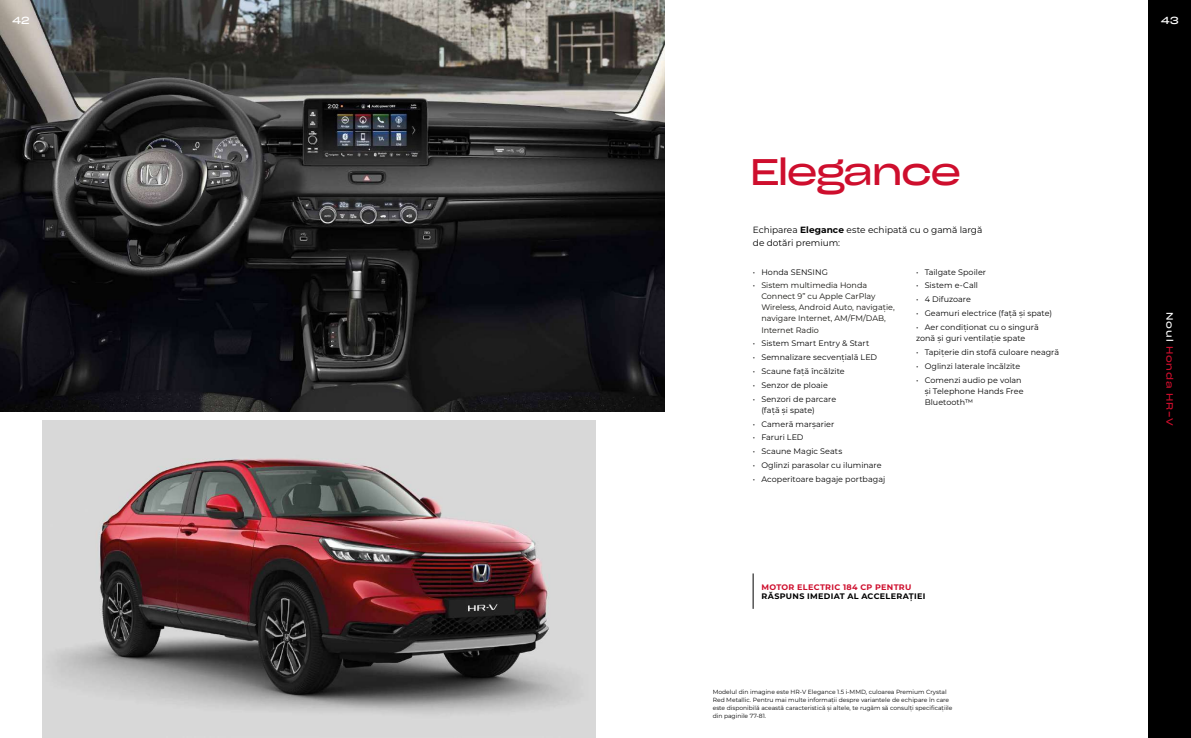
<style>
.page{position:relative;width:1191px;height:738px;background:#fff}
.page>*{position:absolute;margin:0;border:0;box-sizing:border-box;transform-origin:0 0}
.t1{font:36px "Sharp Grotesk Book 25";letter-spacing:-.04em;color:#ce0e2d}
.t2{font:10px "Sharp Grotesk Book 25";color:#fff}
.t3{font:9px/13px "Montserrat";letter-spacing:-.005em;color:#000}
.t4{font:9px "Sharp Grotesk Book 25";letter-spacing:.095em;color:#ce0e2d}
.t5{font:8px/11px "Montserrat";letter-spacing:.005em;color:#000}
.t6{font:8px/11px "Montserrat";color:#12110c}
.t7{font:700 8px "Montserrat";letter-spacing:.04em;color:#000}
.t8{font:700 8px "Montserrat";letter-spacing:.04em;color:#ce0e2d}
.t9{font:6px/8px "Montserrat";color:#000}
.s1{font-weight:700}
.s2{color:#000}
.s3{color:#fff}
</style>
<div class="page">
<img style="left:43px;top:420px;width:552px;height:317px">
<img style="left:0;top:0;width:664px;height:411px">
<hr style="left:753px;top:573px;width:1px;height:35px;background:#000">
<div style="left:1148px;top:0;width:43px;height:737px;background:#000"></div>
<p class="t2" style="left:12px;top:12px;width:19px">42</p>
<h1 class="t1" style="left:749px;top:140px;width:213px">Elegance</h1>
<p class="t3" style="left:753px;top:223px;width:231px">Echiparea <span class="s1">Elegance</span> este echipată cu o gamă largă de dotări premium:</p>
<p class="t5" style="left:753px;top:266px;width:76px">• Honda SENSING</p>
<p class="t6" style="left:761px;top:279px;width:135px;text-indent:-9px"><span class="s2">•</span> Sistem multimedia Honda<br>Connect 9” cu Apple CarPlay<br>Wireless, Android Auto, navigație, navigare Internet, AM/FM/DAB,<br>Internet Radio</p>
<p class="t5" style="left:753px;top:337px;width:118px">• Sistem Smart Entry &amp; Start</p>
<p class="t5" style="left:753px;top:351px;width:126px">• Semnalizare secvențială LED</p>
<p class="t5" style="left:753px;top:365px;width:93px">• Scaune față încălzite</p>
<p class="t5" style="left:753px;top:379px;width:77px">• Senzor de ploaie</p>
<p class="t5" style="left:761px;top:393px;width:76px;text-indent:-9px">• Senzori de parcare (față și spate)</p>
<p class="t5" style="left:753px;top:417px;width:83px">• Cameră marșarier</p>
<p class="t5" style="left:753px;top:431px;width:52px">• Faruri LED</p>
<p class="t5" style="left:753px;top:445px;width:91px">• Scaune Magic Seats</p>
<p class="t5" style="left:753px;top:459px;width:130px">• Oglinzi parasolar cu iluminare</p>
<p class="t5" style="left:753px;top:473px;width:134px">• Acoperitoare bagaje portbagaj</p>
<p class="t5" style="left:916px;top:266px;width:71px">• Tailgate Spoiler</p>
<p class="t5" style="left:916px;top:279px;width:63px">• Sistem e-Call</p>
<p class="t5" style="left:916px;top:293px;width:56px">• 4 Difuzoare</p>
<p class="t5" style="left:916px;top:307px;width:137px">• Geamuri electrice (față și spate)</p>
<p class="t5" style="left:916px;top:321px;width:124px">• Aer condiționat cu o singură zonă și guri ventilație spate</p>
<p class="t5" style="left:916px;top:346px;width:145px">• Tapițerie din stofă culoare neagră</p>
<p class="t5" style="left:916px;top:360px;width:106px">• Oglinzi laterale încălzite</p>
<p class="t5" style="left:924px;top:373px;width:100px;text-indent:-9px">• Comenzi audio pe volan și Telephone Hands Free<br>Bluetooth™</p>
<p class="t8" style="left:761px;top:581px;width:151px">MOTOR ELECTRIC 184 CP PENTRU</p>
<p class="t7" style="left:761px;top:590px;width:166px">RĂSPUNS IMEDIAT AL ACCELERAȚIEI</p>
<p class="t9" style="left:712px;top:687px;width:241px">Modelul din imagine este HR-V Elegance 1.5 i-MMD, culoarea Premium Crystal Red Metallic. Pentru mai multe informații despre variantele de echipare în care este disponibilă această caracteristică și altele, te rugăm să consulți specificațiile din paginile 77-81.</p>
<p class="t2" style="left:1161px;top:12px;width:19px">43</p>
<p class="t4" style="left:1177px;top:312px;width:115px;rotate:90deg"><span class="s3">Noul</span> Honda HR-V</p>
</div>
